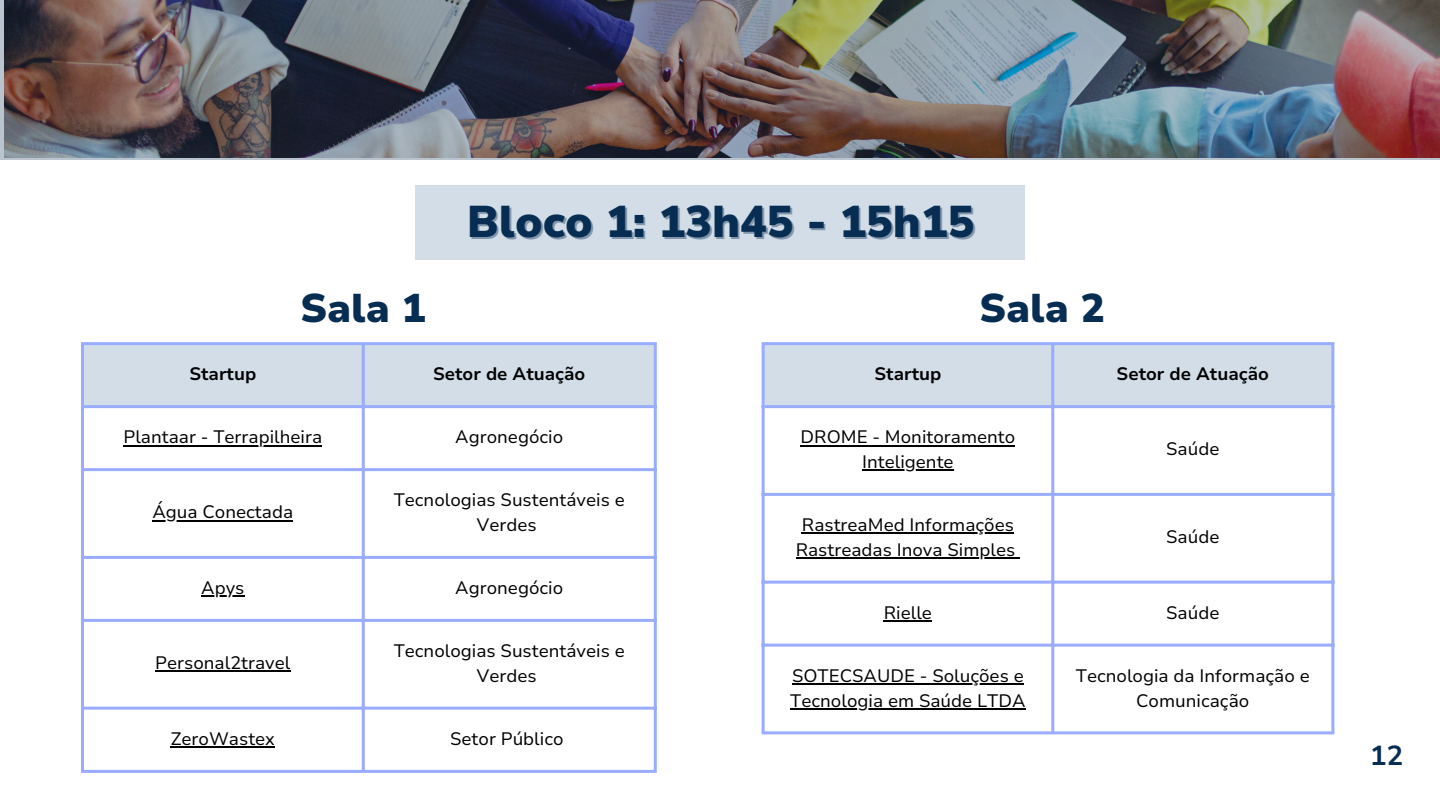
<style>
.page{position:relative;width:1440px;height:810px;background:#fff}
.page>*{position:absolute;margin:0;border:0;box-sizing:border-box;transform-origin:0 0}
.t1{font:900 44.4px "Nunito Sans 10 pt";color:#082d53}
.t2{font:900 40px "Nunito Sans 10 pt";color:#082d53}
.t3{font:700 27.5px "Nunito Sans 10 pt";color:#082d53}
.t4{font:18px/24.8px "Nunito Sans 10 pt";color:#000;text-align:center}
.t5{font:700 18px "Nunito Sans 10 pt";color:#000}
</style>
<div class="page">
<div style="left:84px;top:345px;width:570px;height:60px;background:#d2dde8"></div>
<hr style="left:123px;top:445px;width:199px;height:1px;background:#000">
<hr style="left:153px;top:520px;width:140px;height:1px;background:#000">
<hr style="left:201px;top:596px;width:43px;height:1px;background:#000">
<hr style="left:155px;top:671px;width:135px;height:1px;background:#000">
<hr style="left:171px;top:746px;width:104px;height:2px;background:#000">
<hr style="left:81px;top:345px;width:3px;height:425px;background:#99acff">
<hr style="left:362px;top:345px;width:3px;height:425px;background:#99acff">
<hr style="left:654px;top:345px;width:3px;height:425px;background:#99acff">
<hr style="left:81px;top:342px;width:576px;height:3px;background:#99acff">
<hr style="left:81px;top:405px;width:576px;height:3px;background:#99acff">
<hr style="left:81px;top:468px;width:576px;height:3px;background:#99acff">
<hr style="left:81px;top:556px;width:576px;height:3px;background:#99acff">
<hr style="left:81px;top:619px;width:576px;height:3px;background:#99acff">
<hr style="left:81px;top:707px;width:576px;height:3px;background:#99acff">
<hr style="left:81px;top:770px;width:576px;height:3px;background:#99acff">
<div style="left:765px;top:345px;width:566px;height:60px;background:#d2dde8"></div>
<hr style="left:801px;top:445px;width:214px;height:1px;background:#000">
<hr style="left:862px;top:470px;width:92px;height:1px;background:#000">
<hr style="left:802px;top:533px;width:212px;height:1px;background:#000">
<hr style="left:796px;top:557px;width:219px;height:2px;background:#000">
<hr style="left:884px;top:620px;width:48px;height:2px;background:#000">
<hr style="left:792px;top:683px;width:232px;height:2px;background:#000">
<hr style="left:790px;top:708px;width:236px;height:2px;background:#000">
<hr style="left:762px;top:345px;width:3px;height:386px;background:#99acff">
<hr style="left:1051px;top:345px;width:3px;height:386px;background:#99acff">
<hr style="left:1331px;top:345px;width:3px;height:386px;background:#99acff">
<hr style="left:762px;top:342px;width:572px;height:3px;background:#99acff">
<hr style="left:762px;top:405px;width:572px;height:3px;background:#99acff">
<hr style="left:762px;top:493px;width:572px;height:3px;background:#99acff">
<hr style="left:762px;top:581px;width:572px;height:3px;background:#99acff">
<hr style="left:762px;top:644px;width:572px;height:3px;background:#99acff">
<hr style="left:762px;top:731px;width:572px;height:3px;background:#99acff">
<img style="left:0;top:0;width:1440px;height:160px">
<div style="left:415px;top:185px;width:610px;height:75px;background:#d2dde8"></div>
<p class="t1" style="left:467px;top:192px;width:509px">Bloco 1: 13h45 - 15h15</p>
<p class="t2" style="left:300px;top:282px;width:127px">Sala 1</p>
<p class="t2" style="left:979px;top:282px;width:127px">Sala 2</p>
<p class="t5" style="left:189px;top:362px;width:68px">Startup</p>
<h1 class="t5" style="left:433px;top:362px;width:154px">Setor de Atuação</h1>
<h1 class="t4" style="left:123px;top:425px;width:200px">Plantaar - Terrapilheira</h1>
<p class="t4" style="left:455px;top:425px;width:109px">Agronegócio</p>
<p class="t4" style="left:153px;top:500px;width:142px">Água Conectada</p>
<p class="t4" style="left:394px;top:488px;width:233px">Tecnologias Sustentáveis e<br>Verdes</p>
<p class="t4" style="left:201px;top:576px;width:45px">Apys</p>
<p class="t4" style="left:455px;top:576px;width:109px">Agronegócio</p>
<p class="t4" style="left:155px;top:651px;width:137px">Personal2travel</p>
<p class="t4" style="left:394px;top:639px;width:233px">Tecnologias Sustentáveis e<br>Verdes</p>
<p class="t4" style="left:171px;top:727px;width:106px">ZeroWastex</p>
<p class="t4" style="left:450px;top:727px;width:115px">Setor Público</p>
<p class="t5" style="left:874px;top:362px;width:68px">Startup</p>
<p class="t5" style="left:1117px;top:362px;width:154px">Setor de Atuação</p>
<p class="t4" style="left:801px;top:425px;width:216px">DROME - Monitoramento</p>
<h1 class="t4" style="left:862px;top:450px;width:93px">Inteligente</h1>
<p class="t4" style="left:802px;top:513px;width:214px">RastreaMed Informações</p>
<p class="t4" style="left:796px;top:538px;width:221px">Rastreadas Inova Simples</p>
<p class="t4" style="left:1166px;top:437px;width:55px">Saúde</p>
<p class="t4" style="left:1166px;top:525px;width:55px">Saúde</p>
<p class="t4" style="left:884px;top:601px;width:50px">Rielle</p>
<p class="t4" style="left:1166px;top:601px;width:55px">Saúde</p>
<p class="t4" style="left:792px;top:664px;width:233px">SOTECSAUDE - Soluções e</p>
<p class="t4" style="left:790px;top:688px;width:237px">Tecnologia em Saúde LTDA</p>
<p class="t4" style="left:1076px;top:664px;width:235px">Tecnologia da Informação e<br>Comunicação</p>
<h3 class="t3" style="left:1370px;top:737px;width:34px">12</h3>
</div>
